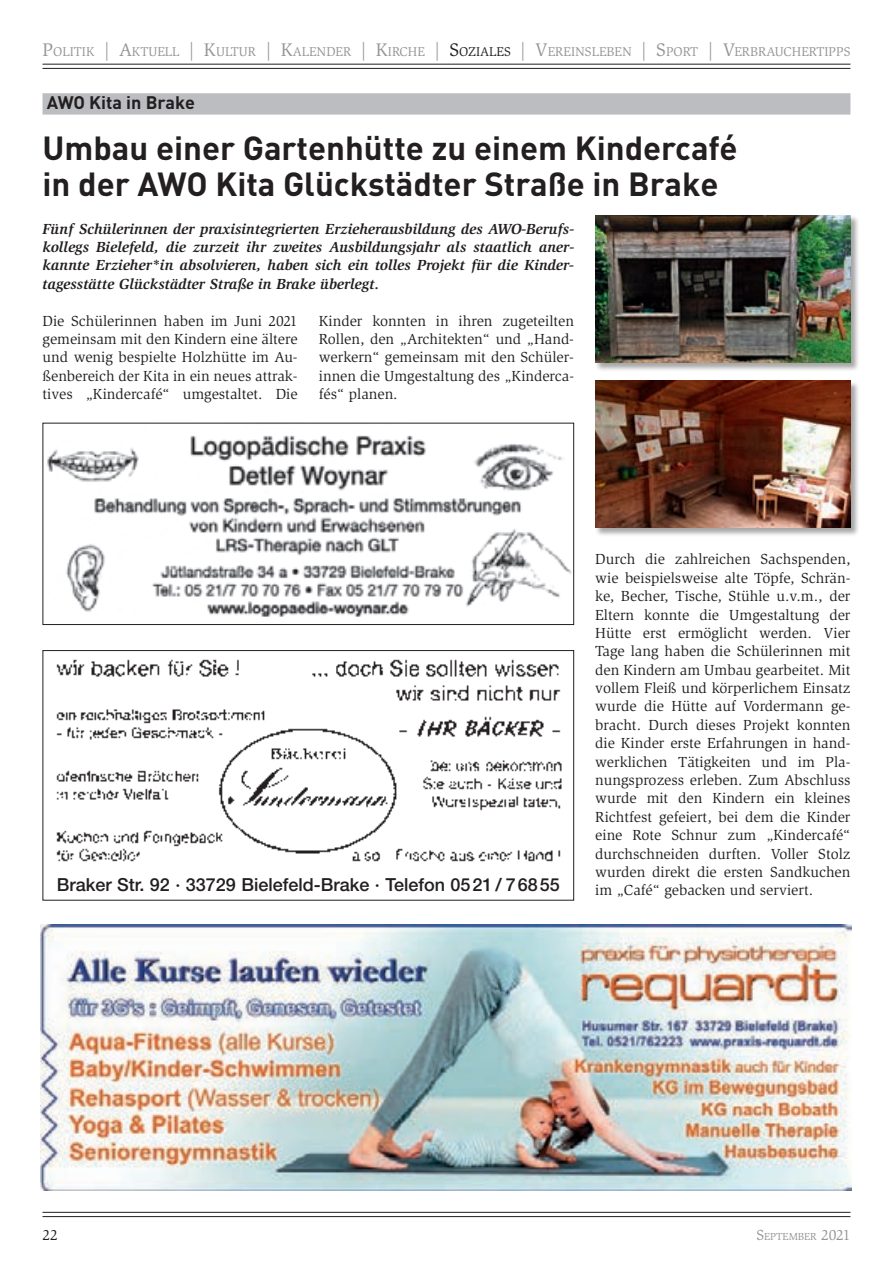
<style>
.page{position:relative;width:893px;height:1263px;background:#fff}
.page>*{position:absolute;margin:0;border:0;box-sizing:border-box;transform-origin:0 0}
.t1{font:700 33px/36px "DINOT";color:#231f20}
.t2{font:500 18px "Helvetica Neue";color:#231f20}
.t3{font:700 18px "DINOT";color:#231f20}
.t4{font:15px/18.3px "Slimbach Std";color:#231f20;text-align:justify}
.t5{font:italic 700 15px/18.3px "Slimbach Std";color:#231f20;text-align:justify}
.t6{font:15px "Slimbach Std";color:#231f20}
.t7{font:13.2px "Slimbach Std";color:#939598}
.t8{font:10.5px "Slimbach Std";color:#939598}
.s1{font-size:18.75px}
.s2{font-size:18.75px;color:#231f20}
.s3{color:#231f20}
.s4{font-size:15px}
</style>
<div class="page">
<hr style="left:43px;top:64px;width:807px;height:1px;background:#231f20">
<hr style="left:43px;top:68px;width:807px;height:1px;background:#231f20">
<hr style="left:43px;top:1212px;width:807px;height:1px;background:#231f20">
<hr style="left:43px;top:1216px;width:807px;height:1px;background:#231f20">
<div style="left:43px;top:93px;width:807px;height:22px;background:#bcbdc0"></div>
<img style="left:41px;top:924px;width:811px;height:266px">
<div style="left:595px;top:215px;width:265px;height:157px;background:#231f20;opacity:.4"></div>
<img style="left:595px;top:215px;width:255px;height:147px">
<div style="left:595px;top:380px;width:265px;height:157px;background:#231f20;opacity:.4"></div>
<img style="left:595px;top:381px;width:255px;height:147px">
<img style="left:47px;top:435px;width:525px;height:182px">
<div style="left:43px;top:423px;width:531px;height:202px;border:1px solid #231f20"></div>
<img style="left:56px;top:659px;width:506px;height:203px">
<div style="left:246px;top:811px;width:121px;height:22px;background:#fff;border-radius:11px"></div>
<div style="left:430px;top:812px;width:136px;height:23px;background:#fff"></div>
<div style="left:43px;top:650px;width:531px;height:250px;border:1px solid #231f20"></div>
<p class="t7" style="left:43px;top:44px;width:808px"><span class="s1">P</span>OLITIK <span class="s1">| A</span>KTUELL <span class="s1">| K</span>ULTUR <span class="s1">| K</span>ALENDER <span class="s1">| K</span>IRCHE <span class="s1">|</span> <span class="s2">S</span><span class="s3">OZIALES</span> <span class="s1">| V</span>EREINSLEBEN <span class="s1">| S</span>PORT <span class="s1">| V</span>ERBRAUCHERTIPPS</p>
<p class="t3" style="left:47px;top:90px;width:150px">AWO Kita in Brake</p>
<h1 class="t1" style="left:43px;top:129px;width:696px">Umbau einer Gartenhütte zu einem Kindercafé in der AWO Kita Glückstädter Straße in Brake</h1>
<p class="t5" style="left:43px;top:219px;width:533px">Fünf Schülerinnen der praxisintegrierten Erzieherausbildung des AWO-Berufs&shy;kollegs Bielefeld, die zurzeit ihr zweites Ausbildungsjahr als staatlich aner&shy;kannte Erzieher*in absolvieren, haben sich ein tolles Projekt für die Kinder&shy;tagesstätte Glückstädter Straße in Brake überlegt.</p>
<p class="t4" style="left:43px;top:311px;width:257px">Die Schülerinnen haben im Juni 2021 gemeinsam mit den Kindern eine ältere und wenig bespielte Holzhütte im Au&shy;ßenbereich der Kita in ein neues attrak&shy;tives „Kindercafé“ umgestaltet. Die</p>
<p class="t4" style="left:319px;top:311px;width:257px">Kinder konnten in ihren zugeteilten Rollen, den „Architekten“ und „Hand&shy;werkern“ gemeinsam mit den Schüler&shy;innen die Umgestaltung des „Kinderca&shy;fés“ planen.</p>
<p class="t2" style="left:57px;top:873px;width:505px">Braker Str. 92 · 33729 Bielefeld-Brake · Telefon 0521 / 76855</p>
<p class="t4" style="left:595px;top:550px;width:257px">Durch die zahlreichen Sachspenden, wie beispielsweise alte Töpfe, Schrän&shy;ke, Becher, Tische, Stühle u.v.m., der Eltern konnte die Umgestaltung der Hütte erst ermöglicht werden. Vier Tage lang haben die Schülerinnen mit den Kindern am Umbau gearbeitet. Mit vollem Fleiß und körperlichem Einsatz wurde die Hütte auf Vordermann ge&shy;bracht. Durch dieses Projekt konnten die Kinder erste Erfahrungen in hand&shy;werklichen Tätigkeiten und im Pla&shy;nungsprozess erleben. Zum Abschluss wurde mit den Kindern ein kleines Richtfest gefeiert, bei dem die Kinder eine Rote Schnur zum „Kindercafé“ durchschneiden durften. Voller Stolz wurden direkt die ersten Sandkuchen im „Café“ gebacken und serviert.</p>
<p class="t6" style="left:43px;top:1226px;width:17px">22</p>
<p class="t8" style="left:756px;top:1230px;width:96px"><span class="s4">S</span>EPTEMBER <span class="s4">2021</span></p>
</div>
